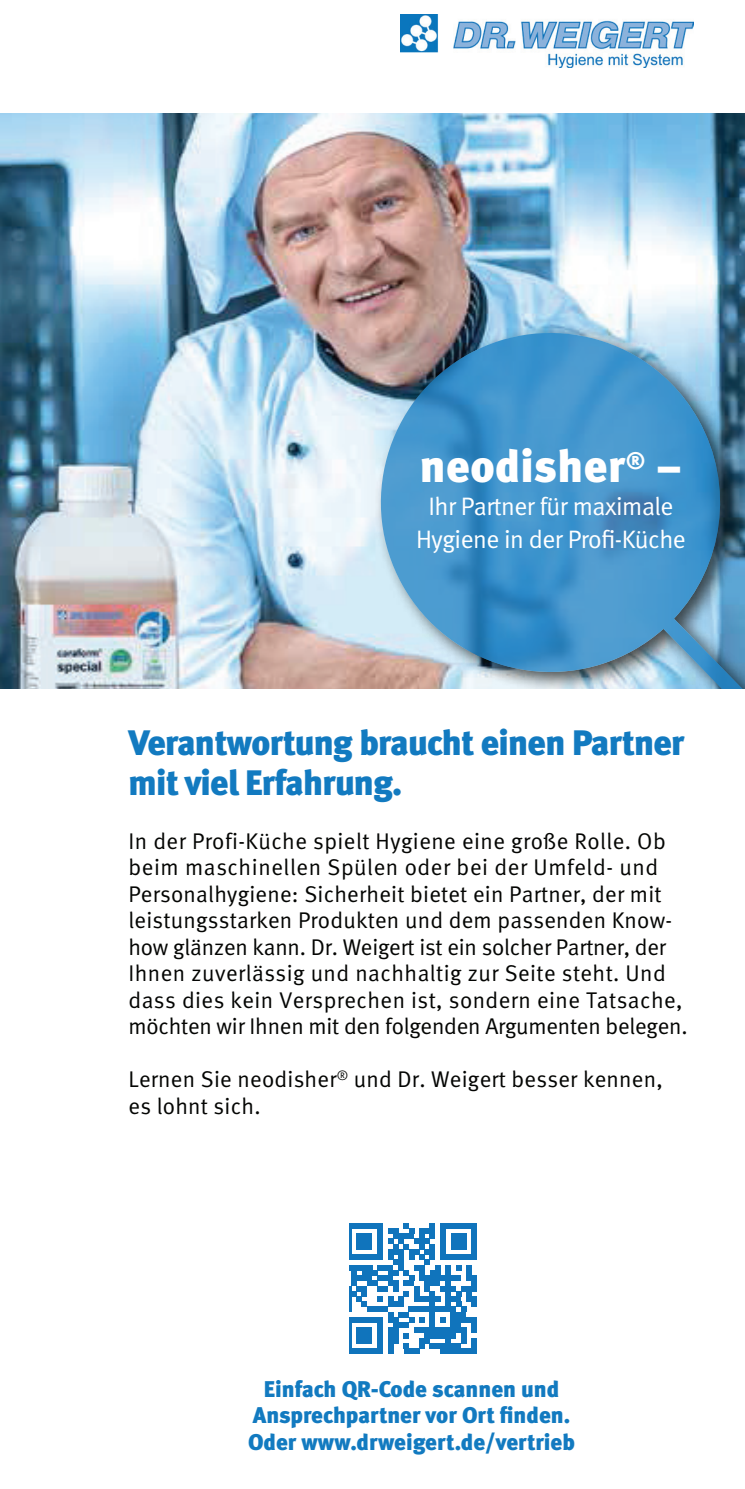
<style>
.page{position:relative;width:745px;height:1489px;background:#fff}
.page>*{position:absolute;margin:0;border:0;box-sizing:border-box;transform-origin:0 0}
.t1{font:900 45.5px "Meta";letter-spacing:.01em;color:#fff}
.t2{font:900 35.25px/40.5px "Meta";letter-spacing:-.02em;color:#127ac0}
.t3{font:25.25px/32.8px "Meta Normal LF";letter-spacing:-.02em;color:#fff;text-align:center}
.t4{font:22.75px/26.5px "Meta Normal LF";letter-spacing:.01em;color:#040503}
.t5{font:22.75px/26.5px "Meta Black LF";color:#127ac0;text-align:center}
</style>
<div class="page">
<img style="left:0;top:113px;width:744px;height:576px">
<img style="left:356px;top:309px;width:388px;height:380px">
<svg style="left:349px;top:1223px;width:39px;height:130px"></svg>
<div style="left:349px;top:1348px;width:33px;height:5px;background:#1074bc"></div>
<div style="left:356px;top:1337px;width:16px;height:6px;background:#1074bc"></div>
<div style="left:356px;top:1332px;width:16px;height:5px;background:#1074bc"></div>
<div style="left:356px;top:1327px;width:16px;height:5px;background:#1074bc"></div>
<svg style="left:349px;top:1322px;width:2px;height:26px"></svg>
<svg style="left:377px;top:1322px;width:5px;height:26px"></svg>
<div style="left:349px;top:1317px;width:33px;height:5px;background:#1074bc"></div>
<div style="left:367px;top:1306px;width:21px;height:5px;background:#1074bc"></div>
<svg style="left:377px;top:1296px;width:5px;height:5px"></svg>
<div style="left:377px;top:1285px;width:11px;height:5px;background:#1074bc"></div>
<div style="left:367px;top:1280px;width:10px;height:5px;background:#1074bc"></div>
<div style="left:351px;top:1275px;width:21px;height:5px;background:#1074bc"></div>
<div style="left:377px;top:1275px;width:16px;height:5px;background:#1074bc"></div>
<svg style="left:349px;top:1270px;width:18px;height:41px"></svg>
<div style="left:361px;top:1270px;width:16px;height:5px;background:#1074bc"></div>
<div style="left:349px;top:1264px;width:23px;height:6px;background:#1074bc"></div>
<div style="left:377px;top:1264px;width:16px;height:6px;background:#1074bc"></div>
<div style="left:349px;top:1254px;width:33px;height:5px;background:#1074bc"></div>
<div style="left:356px;top:1243px;width:16px;height:6px;background:#1074bc"></div>
<div style="left:356px;top:1238px;width:16px;height:5px;background:#1074bc"></div>
<div style="left:356px;top:1233px;width:16px;height:5px;background:#1074bc"></div>
<svg style="left:349px;top:1228px;width:2px;height:26px"></svg>
<svg style="left:377px;top:1228px;width:5px;height:26px"></svg>
<div style="left:349px;top:1223px;width:33px;height:5px;background:#1074bc"></div>
<svg style="left:388px;top:1223px;width:88px;height:130px"></svg>
<div style="left:440px;top:1223px;width:36px;height:5px;background:#1074bc"></div>
<img style="left:400px;top:14px;width:293px;height:53px">
<h1 class="t1" style="left:419px;top:439px;width:264px">neodisher<sup>®</sup> –</h1>
<p class="t3" style="left:416px;top:489px;width:271px">Ihr Partner für maximale<br>Hygiene in der Profi-Küche</p>
<h2 class="t2" style="left:128px;top:722px;width:557px">Verantwortung braucht einen Partner mit viel Erfahrung.</h2>
<p class="t4" style="left:128px;top:827px;width:560px">In der Profi-Küche spielt Hygiene eine große Rolle. Ob beim maschinellen Spülen oder bei der Umfeld- und Personalhygiene: Sicherheit bietet ein Partner, der mit leistungsstarken Produkten und dem passenden Know&shy;how glänzen kann. Dr. Weigert ist ein solcher Partner, der Ihnen zuverlässig und nachhaltig zur Seite steht. Und dass dies kein Versprechen ist, sondern eine Tatsache, möchten wir Ihnen mit den folgenden Argumenten belegen.</p>
<p class="t4" style="left:128px;top:1065px;width:535px">Lernen Sie neodisher<sup>®</sup> und Dr. Weigert besser kennen, es lohnt sich.</p>
<p class="t5" style="left:248px;top:1375px;width:328px">Einfach QR-Code scannen und<br>Ansprechpartner vor Ort finden.<br>Oder www.drweigert.de/vertrieb</p>
</div>
